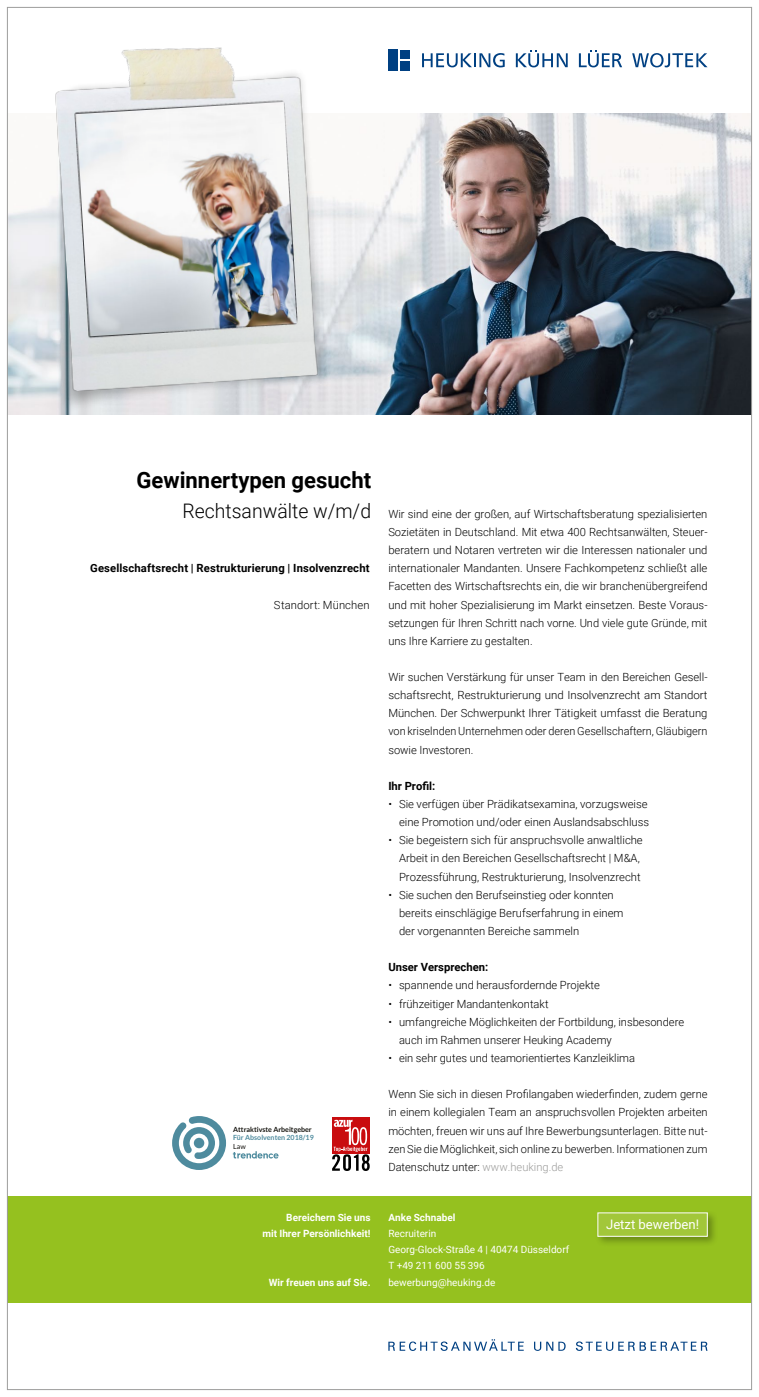
<style>
.page{position:relative;width:759px;height:1397px;background:#fff}
.page>*{position:absolute;margin:0;border:0;box-sizing:border-box;transform-origin:0 0}
.t1{font:700 22.5px "Roboto";color:#000}
.t2{font:300 20px "Roboto";color:#000}
.t3{font:13.12px "Roboto";color:#fff}
.t4{font:300 11.25px/18.1px "Roboto";color:#000;text-align:justify}
.t5{font:700 11.25px "Roboto";letter-spacing:.01em;color:#000}
.t6{font:10px/16.2px "Roboto";color:#fff}
.t7{font:700 10px/16.2px "Roboto";color:#fff;text-align:right}
.t8{font:700 7px "Lato";color:#13120d}
.t9{font:700 7px "Lato";color:#4e8b9e}
.t10{font:7px "Lato";color:#13110c}
.s1{color:#9d9d9c}
</style>
<div class="page">
<div style="left:7px;top:1195px;width:744px;height:107px;background:#95c11f"></div>
<svg style="left:388px;top:1339px;width:319px;height:11px"></svg>
<svg style="left:632px;top:53px;width:75px;height:14px"></svg>
<svg style="left:422px;top:53px;width:82px;height:14px"></svg>
<div style="left:388px;top:50px;width:9px;height:21px;background:#004082"></div>
<div style="left:400px;top:50px;width:9px;height:8px;background:#004082"></div>
<div style="left:400px;top:61px;width:9px;height:10px;background:#004082"></div>
<svg style="left:515px;top:50px;width:52px;height:17px"></svg>
<svg style="left:578px;top:50px;width:44px;height:17px"></svg>
<div style="left:594px;top:1209px;width:123px;height:37px;background:#000;opacity:.3"></div>
<div style="left:597px;top:1212px;width:110px;height:24px;background:#a2c73a"></div>
<div style="left:332px;top:1116px;width:37px;height:37px;background:#c90c0f"></div>
<svg style="left:332px;top:1119px;width:37px;height:51px"></svg>
<svg style="left:172px;top:1116px;width:54px;height:53px"></svg>
<svg style="left:233px;top:1151px;width:45px;height:7px"></svg>
<img style="left:9px;top:113px;width:740px;height:302px">
<img style="left:35px;top:47px;width:299px;height:368px">
<h1 class="t1" style="left:136px;top:464px;width:236px">Gewinnertypen gesucht</h1>
<h2 class="t2" style="left:182px;top:496px;width:190px">Rechtsanwälte w/m/d</h2>
<p class="t5" style="left:90px;top:560px;width:281px">Gesellschaftsrecht | Restrukturierung | Insolvenzrecht</p>
<p class="t4" style="left:274px;top:595px;width:97px">Standort: München</p>
<p class="t8" style="left:233px;top:1124px;width:80px">Attraktivste Arbeitgeber</p>
<p class="t9" style="left:233px;top:1133px;width:82px">Für Absolventen 2018/19</p>
<p class="t10" style="left:233px;top:1142px;width:14px">Law</p>
<p class="t7" style="left:262px;top:1208px;width:110px">Bereichern Sie uns<br>mit Ihrer Persönlichkeit!</p>
<p class="t7" style="left:269px;top:1273px;width:103px">Wir freuen uns auf Sie.</p>
<p class="t4" style="left:388px;top:504px;width:320px">Wir sind eine der großen, auf Wirtschaftsberatung spezialisierten Sozietäten in Deutschland. Mit etwa 400 Rechtsanwälten, Steuer&shy;beratern und Notaren vertreten wir die Interessen nationaler und internationaler Mandanten. Unsere Fachkompetenz schließt alle Facetten des Wirtschaftsrechts ein, die wir branchenübergreifend und mit hoher Spezialisierung im Markt einsetzen. Beste Voraus&shy;setzungen für Ihren Schritt nach vorne. Und viele gute Gründe, mit uns Ihre Karriere zu gestalten.</p>
<p class="t4" style="left:388px;top:667px;width:320px">Wir suchen Verstärkung für unser Team in den Bereichen Gesell&shy;schaftsrecht, Restrukturierung und Insolvenzrecht am Standort München. Der Schwerpunkt Ihrer Tätigkeit umfasst die Beratung von kriselnden Unternehmen oder deren Gesellschaftern, Gläubigern sowie Investoren.</p>
<p class="t5" style="left:388px;top:777px;width:49px">Ihr Profil:</p>
<p class="t4" style="left:388px;top:794px;width:262px;text-align:right">• Sie verfügen über Prädikatsexamina, vorzugsweise eine Promotion und/oder einen Auslandsabschluss</p>
<p class="t4" style="left:399px;top:830px;width:245px;text-align:left;text-indent:-11px">• Sie begeistern sich für anspruchsvolle anwaltliche<br>Arbeit in den Bereichen Gesellschaftsrecht | M&amp;A,<br>Prozessführung, Restrukturierung, Insolvenzrecht</p>
<p class="t4" style="left:399px;top:885px;width:226px;text-align:left;text-indent:-11px">• Sie suchen den Berufseinstieg oder konnten bereits einschlägige Berufserfahrung in einem der vorgenannten Bereiche sammeln</p>
<p class="t5" style="left:388px;top:959px;width:101px">Unser Versprechen:</p>
<p class="t4" style="left:388px;top:975px;width:213px">• spannende und herausfordernde Projekte</p>
<p class="t4" style="left:388px;top:993px;width:162px">• frühzeitiger Mandantenkontakt</p>
<p class="t4" style="left:399px;top:1012px;width:286px;text-indent:-11px">• umfangreiche Möglichkeiten der Fortbildung, insbesondere auch im Rahmen unserer Heuking Academy</p>
<p class="t4" style="left:388px;top:1048px;width:248px">• ein sehr gutes und teamorientiertes Kanzleiklima</p>
<p class="t4" style="left:388px;top:1084px;width:320px">Wenn Sie sich in diesen Profilangaben wiederfinden, zudem gerne in einem kollegialen Team an anspruchsvollen Projekten arbeiten möchten, freuen wir uns auf Ihre Bewerbungsunterlagen. Bitte nut&shy;zen Sie die Möglichkeit, sich online zu bewerben. Informationen zum Datenschutz unter: <span class="s1">www.heuking.de</span></p>
<p class="t7" style="left:388px;top:1208px;width:69px">Anke Schnabel</p>
<p class="t6" style="left:388px;top:1224px;width:182px">Recruiterin<br>Georg-Glock-Straße 4 | 40474 Düsseldorf<br>T +49 211 600 55 396 bewerbung@heuking.de</p>
<p class="t3" style="left:606px;top:1214px;width:94px">Jetzt bewerben!</p>
</div>
